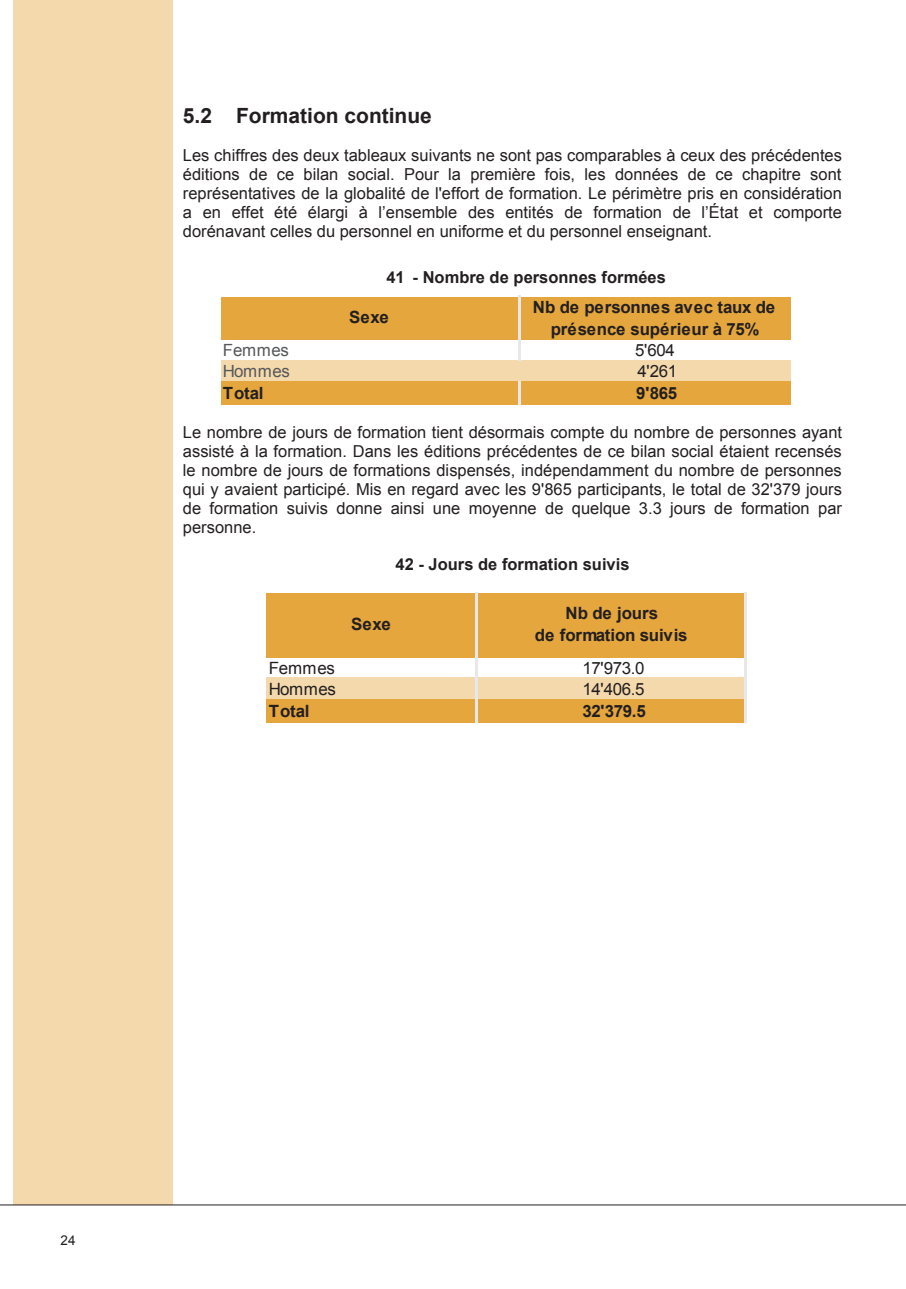
<style>
.page{position:relative;width:906px;height:1289px;background:#fff}
.page>*{position:absolute;margin:0;border:0;box-sizing:border-box;transform-origin:0 0}
.t1{font:700 21px "Arial";color:#231f20}
.t2{font:700 16.95px/22.6px "Arial";letter-spacing:-.01em;color:#231f20;text-align:center}
.t3{font:16.95px/21.5px "Arial";letter-spacing:-.02em;color:#231f20}
.t4{font:700 16.8px/22.5px "Arial";letter-spacing:-.01em;color:#231f20;text-align:center}
.t5{font:16.8px/21.3px "Arial";letter-spacing:-.015em;color:#57585a}
.t6{font:16.8px "Arial";letter-spacing:-.02em;color:#231f20}
.t7{font:16.5px/18.9px "Arial";color:#231f20;text-align:justify}
.t8{font:700 16.5px "Arial";color:#231f20}
.t9{font:13.5px "Arial";color:#231f20}
</style>
<div class="page">
<hr style="left:0;top:1204px;width:906px;height:1px;background:#231f20">
<div style="left:13px;top:0;width:159px;height:1204px;background:#f4d9ac"></div>
<div style="left:221px;top:297px;width:569px;height:43px;background:#e4a63d"></div>
<div style="left:221px;top:360px;width:569px;height:22px;background:#f4d9ac"></div>
<div style="left:221px;top:381px;width:569px;height:24px;background:#e4a63d"></div>
<hr style="left:518px;top:296px;width:2px;height:65px;background:#e7e8e9">
<hr style="left:518px;top:381px;width:2px;height:24px;background:#e7e8e9">
<div style="left:267px;top:593px;width:480px;height:64px;background:#e4a63d"></div>
<div style="left:267px;top:677px;width:480px;height:23px;background:#f4d9ac"></div>
<div style="left:267px;top:699px;width:480px;height:23px;background:#e4a63d"></div>
<hr style="left:475px;top:591px;width:2px;height:131px;background:#e7e8e9">
<hr style="left:744px;top:591px;width:3px;height:131px;background:#e7e8e9">
<p class="t1" style="left:183px;top:101px;width:250px">5.2 Formation continue</p>
<p class="t7" style="left:183px;top:146px;width:660px">Les chiffres des deux tableaux suivants ne sont pas comparables à ceux des précédentes éditions de ce bilan social. Pour la première fois, les données de ce chapitre sont représentatives de la globalité de l'effort de formation. Le périmètre pris en considération a en effet été élargi à l’ensemble des entités de formation de l’État et comporte dorénavant celles du personnel en uniforme et du personnel enseignant.</p>
<p class="t8" style="left:386px;top:266px;width:281px">41 - Nombre de personnes formées</p>
<p class="t5" style="left:223px;top:339px;width:68px">Femmes<br>Hommes</p>
<p class="t4" style="left:223px;top:382px;width:42px">Total</p>
<p class="t4" style="left:349px;top:306px;width:41px">Sexe</p>
<p class="t4" style="left:533px;top:296px;width:244px">Nb de personnes avec taux de présence supérieur à 75%</p>
<p class="t6" style="left:635px;top:339px;width:41px">5'604</p>
<p class="t6" style="left:637px;top:360px;width:41px">4'261</p>
<p class="t4" style="left:636px;top:382px;width:42px">9'865</p>
<p class="t7" style="left:183px;top:423px;width:661px">Le nombre de jours de formation tient désormais compte du nombre de personnes ayant assisté à la formation. Dans les éditions précédentes de ce bilan social étaient recensés le nombre de jours de formations dispensés, indépendamment du nombre de personnes qui y avaient participé. Mis en regard avec les 9'865 participants, le total de 32'379 jours de formation suivis donne ainsi une moyenne de quelque 3.3 jours de formation par personne.</p>
<p class="t8" style="left:395px;top:553px;width:235px">42 - Jours de formation suivis</p>
<p class="t3" style="left:269px;top:657px;width:69px">Femmes<br>Hommes</p>
<p class="t2" style="left:269px;top:700px;width:42px">Total</p>
<p class="t2" style="left:351px;top:613px;width:41px">Sexe</p>
<p class="t2" style="left:535px;top:602px;width:154px">Nb de jours<br>de formation suivis</p>
<p class="t3" style="left:582px;top:657px;width:64px">17'973.0</p>
<p class="t3" style="left:582px;top:678px;width:64px">14'406.5</p>
<p class="t2" style="left:582px;top:700px;width:65px">32'379.5</p>
<p class="t9" style="left:61px;top:1231px;width:17px">24</p>
</div>
